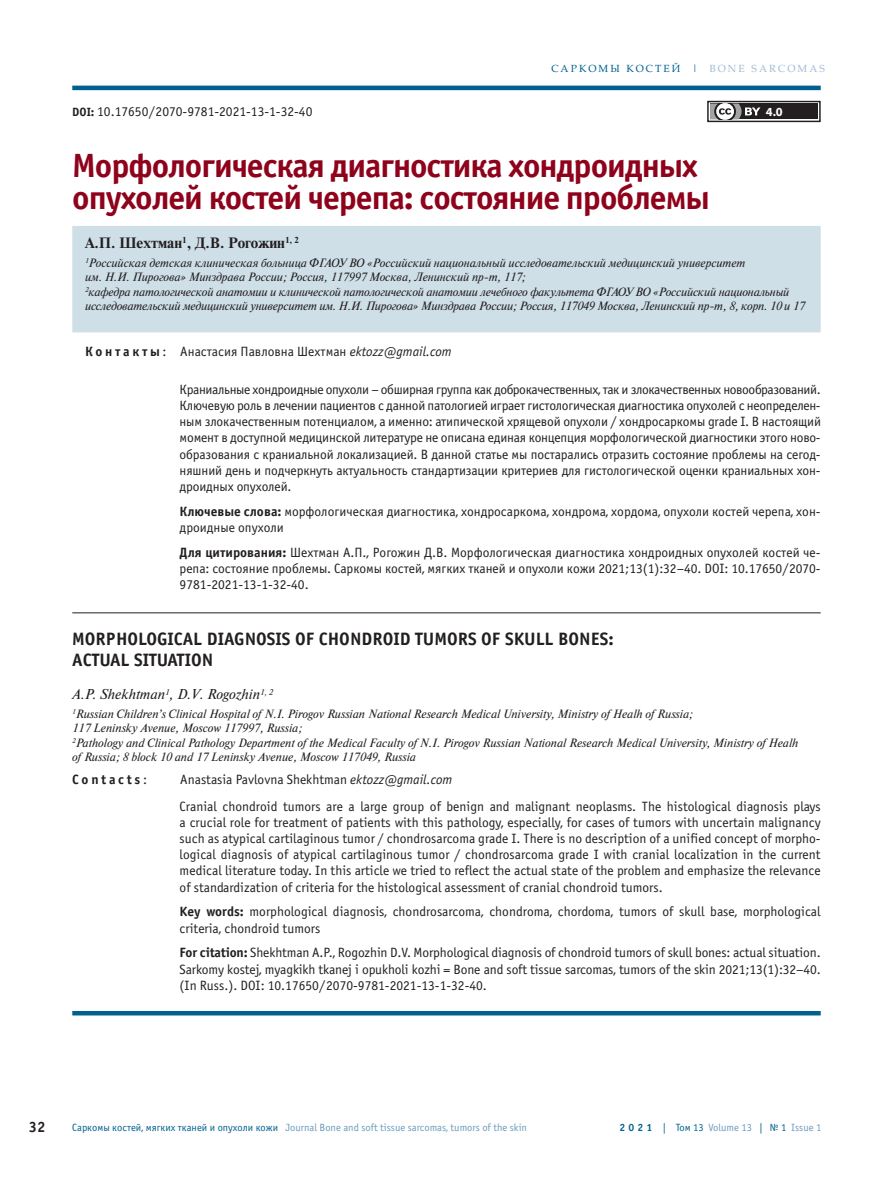
<style>
.page{position:relative;width:893px;height:1191px;background:#fff}
.page>*{position:absolute;margin:0;border:0;box-sizing:border-box;transform-origin:0 0}
._00_Заголовок{font:700 33.75px/31.7px "Officina Sans C";letter-spacing:-.03em;color:#8f021b}
._00_Abstract_Title{font:700 18px/21.6px "Officina Sans C";color:#231f20}
._00_Автор_ФИО{font:700 15px "Newton C";color:#231f20}
.t1{font:700 15px "Officina Sans C";color:#231f20}
._00_Abstract_Authors{font:italic 14.25px "Newton C";color:#231f20}
._00_Аннотация_рус{font:13.5px/16.2px "Officina Sans C";letter-spacing:-.01em;color:#231f20;text-align:justify}
._00_Abstract{font:13.5px/16.2px "Officina Sans C";color:#231f20;text-align:justify}
._00_Citata_eng{font:13.5px/16.2px "Officina Sans C";color:#231f20;text-align:justify}
._00_Citata{font:13.5px/16.2px "Officina Sans C";letter-spacing:-.005em;color:#231f20;text-align:justify}
._00_Abstract_Keyword{font:13.5px/16.2px "Officina Sans C";color:#231f20}
._00_Ключевые_слова_р{font:13.5px/16.2px "Officina Sans C";color:#231f20}
._00_Автор_Контакты{font:13.5px "Officina Sans C";color:#231f20}
._00_Abstract_Contact{font:13.5px "Officina Sans C";color:#231f20}
.DOI_new{font:13.5px "Officina Sans C";color:#231f20}
._00_Abstract_Contact-2{font:700 13.5px "Officina Sans C";letter-spacing:.2em;color:#231f20}
.t2{font:700 12.45px "Myriad Pro";color:#fff}
._00_Автор_Организаци{font:italic 12px/14.4px "Newton C";letter-spacing:-.015em;color:#231f20}
._00_Abstract_Authors-2{font:italic 12px/14.4px "Newton C";color:#231f20}
.t3{font:10.5px "Officina Sans C";color:#6b9bbd}
.t4{font:10.35px "AG Palatial";letter-spacing:.2em;color:#00618e}
.s1{color:#a0bbd4}
.s2{font-weight:700;font-size:12px}
.s3{font-weight:700}
.s4{font-style:italic}
.s5{font-weight:400}
.s6{color:#00618e}
.s7{font-weight:700;color:#00618e}
</style>
<div class="page">
<hr style="left:72px;top:86px;width:749px;height:4px;background:#00618e">
<div style="left:72px;top:226px;width:749px;height:106px;background:#cedfe8"></div>
<hr style="left:72px;top:612px;width:749px;height:1px;background:#231f20">
<hr style="left:72px;top:1011px;width:749px;height:4px;background:#00618e">
<svg style="left:710px;top:119px;width:29px;height:1px"></svg>
<div style="left:707px;top:101px;width:114px;height:21px;border:1px solid #231f20"></div>
<div style="left:710px;top:103px;width:108px;height:16px;background:#231f20"></div>
<svg style="left:710px;top:103px;width:50px;height:16px"></svg>
<p class="t4" style="left:551px;top:63px;width:275px">САРКОМЫ КОСТЕЙ | <span class="s1">BONE SARCOMAS</span></p>
<p class="DOI_new" style="left:72px;top:104px;width:242px"><span class="s2">DOI:</span> 10.17650/2070‑9781‑2021‑13‑1‑32‑40</p>
<p class="t2" style="left:766px;top:103px;width:18px">4.0</p>
<p class="_00_Заголовок" style="left:72px;top:150px;width:639px">Морфологическая диагностика хондроидных опухолей костей черепа: состояние проблемы</p>
<p class="_00_Автор_ФИО" style="left:85px;top:235px;width:215px">А.П. Шехтман<sup>1</sup>, Д.В. Рогожин<sup>1,</sup> <sup>2</sup></p>
<p class="_00_Автор_Организаци" style="left:85px;top:255px;width:721px"><sup>1</sup>Российская детская клиническая больница ФГАОУ ВО «Российский национальный исследовательский медицинский университет<br>им. Н.И. Пирогова» Минздрава России; Россия, 117997 Москва, Ленинский пр-т, 117;<br><sup>2</sup>кафедра патологической анатомии и клинической патологической анатомии лечебного факультета ФГАОУ ВО «Российский национальный исследовательский медицинский университет им. Н.И. Пирогова» Минздрава России; Россия, 117049 Москва, Ленинский пр-т, 8, корп. 10 и 17</p>
<p class="_00_Автор_Контакты" style="left:85px;top:344px;width:368px"><span class="s3">К о н т а к т ы</span> : Анастасия Павловна Шехтман <span class="s4">ektozz@gmail.com</span></p>
<p class="_00_Аннотация_рус" style="left:180px;top:381px;width:643px">Краниальные хондроидные опухоли – обширная группа как доброкачественных, так и злокачественных новообразований.<br>Ключевую роль в лечении пациентов с данной патологией играет гистологическая диагностика опухолей с неопределен&shy;ным злокачественным потенциалом, а именно: атипической хрящевой опухоли / хондросаркомы grade I. В настоящий момент в доступной медицинской литературе не описана единая концепция морфологической диагностики этого ново&shy;образования с краниальной локализацией. В данной статье мы постарались отразить состояние проблемы на сегод&shy;няшний день и подчеркнуть актуальность стандартизации критериев для гистологической оценки краниальных хон&shy;дроидных опухолей.</p>
<p class="_00_Ключевые_слова_р" style="left:180px;top:503px;width:642px"><span class="s3">Ключевые слова:</span> морфологическая диагностика, хондросаркома, хондрома, хордома, опухоли костей черепа, хон&shy;дроидные опухоли</p>
<p class="_00_Citata" style="left:180px;top:544px;width:642px"><span class="s3">Для цитирования:</span> Шехтман А.П., Рогожин Д.В. Морфологическая диагностика хондроидных опухолей костей че&shy;репа: состояние проблемы. Саркомы костей, мягких тканей и опухоли кожи 2021;13(1):32–40. DOI: 10.17650/2070‑ 9781‑2021‑13‑1‑32‑40.</p>
<p class="_00_Abstract_Title" style="left:72px;top:628px;width:543px">MORPHOLOGICAL DIAGNOSIS OF CHONDROID TUMORS OF SKULL BONES:<br>АCTUAL SITUATION</p>
<p class="_00_Abstract_Authors" style="left:72px;top:686px;width:202px">A.P. Shekhtman<sup>1</sup>, D.V. Rogozhin<sup>1,</sup> <sup>2</sup></p>
<p class="_00_Abstract_Authors-2" style="left:72px;top:706px;width:728px"><sup>1</sup>Russian Children’s Clinical Hospital of N.I. Pirogov Russian National Research Medical University, Ministry of Healh of Russia;<br>117 Leninsky Avenue, Moscow 117997, Russia;<br><sup>2</sup>Pathology and Clinical Pathology Department of the Medical Faculty of N.I. Pirogov Russian National Research Medical University, Ministry of Healh of Russia; 8 block 10 and 17 Leninsky Avenue, Moscow 117049, Russia</p>
<p class="_00_Abstract_Contact-2" style="left:72px;top:771px;width:76px">Contacts<span class="s5">:</span></p>
<p class="_00_Abstract_Contact" style="left:180px;top:772px;width:273px">Anastasia Pavlovna Shekhtman <span class="s4">ektozz@gmail.com</span></p>
<p class="_00_Abstract" style="left:180px;top:798px;width:642px">Cranial chondroid tumors are a large group of benign and malignant neoplasms. The histological diagnosis plays a crucial role for treatment of patients with this pathology, especially, for cases of tumors with uncertain malignancy such as atypical cartilaginous tumor / chondrosarcoma grade I. There is no description of a unified concept of morpho&shy;logical diagnosis of atypical cartilaginous tumor / chondrosarcoma grade I with cranial localization in the current medical literature today. In this article we tried to reflect the actual state of the problem and emphasize the relevance of standardization of criteria for the histological assessment of cranial chondroid tumors.</p>
<p class="_00_Abstract_Keyword" style="left:180px;top:904px;width:642px"><span class="s3">Key words:</span> morphological diagnosis, chondrosarcoma, chondroma, chordoma, tumors of skull base, morphological criteria, chondroid tumors</p>
<p class="_00_Citata_eng" style="left:180px;top:945px;width:642px"><span class="s3">For citation:</span> Shekhtman A.P., Rogozhin D.V. Morphological diagnosis of chondroid tumors of skull bones: аctual situation.<br>Sarkomy kostej, myagkikh tkanej i opukholi kozhi = Bone and soft tissue sarcomas, tumors of the skin 2021;13(1):32–40. (In Russ.). DOI: 10.17650/2070‑9781‑2021‑13‑1‑32‑40.</p>
<p class="t1" style="left:29px;top:1118px;width:18px">32</p>
<p class="t3" style="left:72px;top:1121px;width:456px"><span class="s6">Cаркомы костей, мягких тканей и опухоли кожи</span> Journal Bone and soft tissue sarcomas, tumors of the skin</p>
<p class="t3" style="left:619px;top:1121px;width:203px"><span class="s7">2 0 2 1</span> <span class="s6">| Том 13</span> Volume 13 <span class="s6">| № 1</span> Issue 1</p>
</div>
